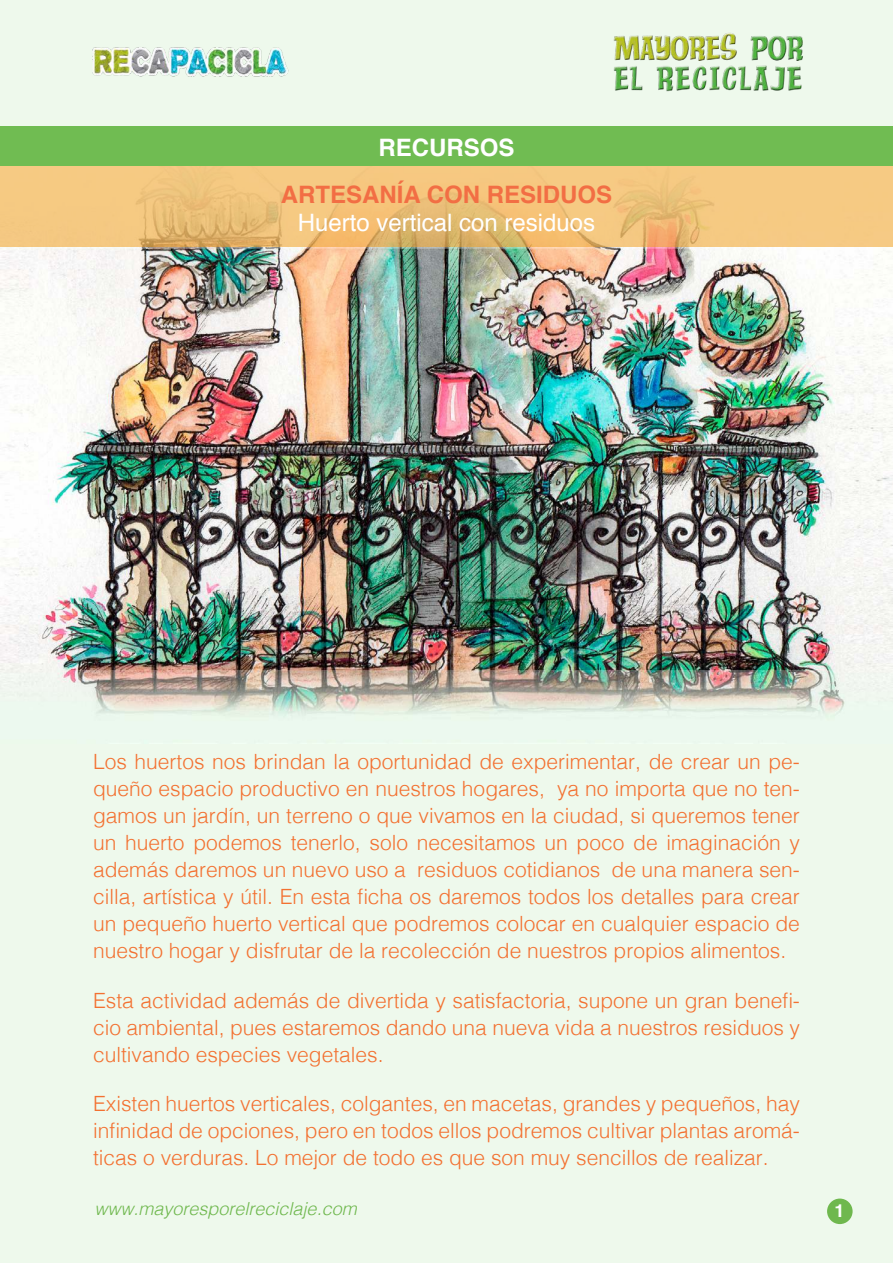
<style>
.page{position:relative;width:893px;height:1263px;background:#eef9ec}
.page>*{position:absolute;margin:0;border:0;box-sizing:border-box;transform-origin:0 0}
.t1{font:24px "Helvetica";color:#fff}
.t2{font:700 24px "Helvetica";color:#f26e44}
.t3{font:700 24px "Helvetica";color:#fff}
.t4{font:300 21px/27px "Helvetica";color:#f37131;text-align:justify}
.t5{font:italic 300 18px "Helvetica";color:#6fb84e}
.t6{font:700 18px "Helvetica";color:#fff}
</style>
<div class="page">
<img style="left:0;top:247px;width:893px;height:470px">
<svg style="left:0;top:166px;width:893px;height:81px;background:#f1c37c"></svg>
<div style="left:0;top:127px;width:893px;height:39px;background:#70bc52"></div>
<img style="left:92px;top:47px;width:197px;height:30px">
<img style="left:613px;top:33px;width:190px;height:59px">
<div style="left:827px;top:1198px;width:26px;height:26px;background:#6fb84e;border-radius:50%"></div>
<p class="t3" style="left:378px;top:133px;width:138px">RECURSOS</p>
<p class="t2" style="left:281px;top:181px;width:333px">ARTESANÍA CON RESIDUOS</p>
<p class="t1" style="left:298px;top:209px;width:299px">Huerto vertical con residuos</p>
<p class="t4" style="left:93px;top:750px;width:708px">Los huertos nos brindan la oportunidad de experimentar, de crear un pe&shy;queño espacio productivo en nuestros hogares, ya no importa que no ten&shy;gamos un jardín, un terreno o que vivamos en la ciudad, si queremos tener un huerto podemos tenerlo, solo necesitamos un poco de imaginación y además daremos un nuevo uso a residuos cotidianos de una manera sen&shy;cilla, artística y útil. En esta ficha os daremos todos los detalles para crear un pequeño huerto vertical que podremos colocar en cualquier espacio de nuestro hogar y disfrutar de la recolección de nuestros propios alimentos.</p>
<p class="t4" style="left:93px;top:985px;width:708px">Esta actividad además de divertida y satisfactoria, supone un gran benefi&shy;cio ambiental, pues estaremos dando una nueva vida a nuestros residuos y cultivando especies vegetales.</p>
<p class="t4" style="left:93px;top:1092px;width:708px">Existen huertos verticales, colgantes, en macetas, grandes y pequeños, hay infinidad de opciones, pero en todos ellos podremos cultivar plantas aromá&shy;ticas o verduras. Lo mejor de todo es que son muy sencillos de realizar.</p>
<p class="t5" style="left:95px;top:1202px;width:264px">www.mayoresporelreciclaje.com</p>
<p class="t6" style="left:834px;top:1203px;width:12px">1</p>
</div>
